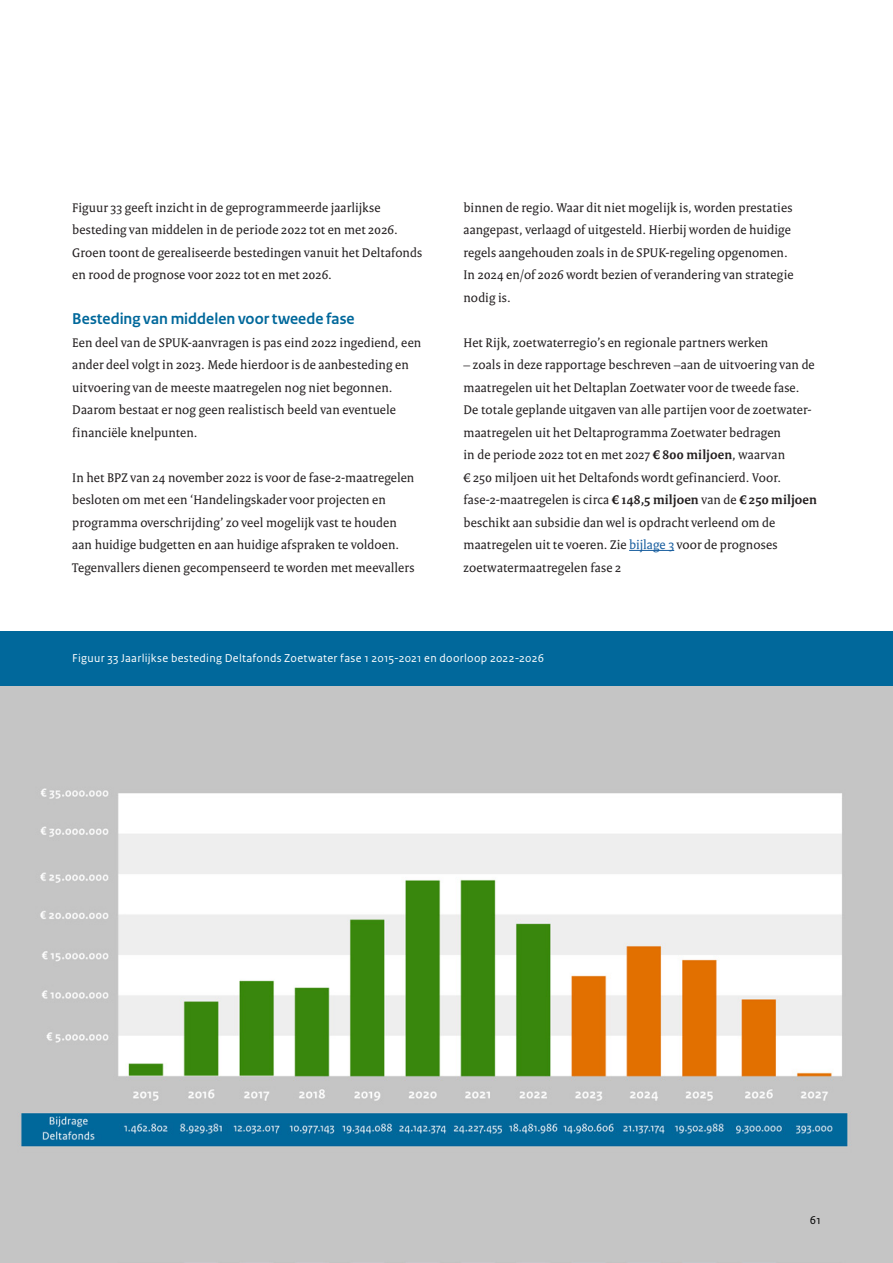
<style>
.page{position:relative;width:893px;height:1263px;background:#fff}
.page>*{position:absolute;margin:0;border:0;box-sizing:border-box;transform-origin:0 0}
.H3_Kop_subparagraaf{font:700 16.5px "Rijksoverheid Sans Heading";letter-spacing:.005em;color:#01689b}
.P_broodtekst{font:13.5px/22.5px "Rijksoverheid Serif";letter-spacing:.01em;color:#231f20}
.P_bijschrift{font:12px "Rijksoverheid Sans Text";letter-spacing:.025em;color:#fff}
.t1{font:12px "Rijksoverheid Sans Text";color:#000}
.s1{font-weight:700}
.s2{color:#175d9e}
</style>
<div class="page">
<div style="left:0;top:631px;width:893px;height:56px;background:#01689b"></div>
<img style="left:0;top:687px;width:893px;height:576px">
<hr style="left:629px;top:550px;width:45px;height:1px;background:#175d9e">
<p class="P_broodtekst" style="left:72px;top:196px;width:351px">Figuur 33 geeft inzicht in de geprogrammeerde jaarlijkse besteding van middelen in de periode 2022 tot en met 2026.<br>Groen toont de gerealiseerde bestedingen vanuit het Deltafonds en rood de prognose voor 2022 tot en met 2026.</p>
<h3 class="H3_Kop_subparagraaf" style="left:72px;top:309px;width:284px">Besteding van middelen voor tweede fase</h3>
<p class="P_broodtekst" style="left:72px;top:331px;width:351px">Een deel van de SPUK-aanvragen is pas eind 2022 ingediend, een ander deel volgt in 2023. Mede hierdoor is de aanbesteding en uitvoering van de meeste maatregelen nog niet begonnen.<br>Daarom bestaat er nog geen realistisch beeld van eventuele financiële knelpunten.</p>
<p class="P_broodtekst" style="left:72px;top:466px;width:344px">In het BPZ van 24 november 2022 is voor de fase-2-maatregelen besloten om met een ‘Handelingskader voor projecten en programma overschrijding’ zo veel mogelijk vast te houden aan huidige budgetten en aan huidige afspraken te voldoen.<br>Tegenvallers dienen gecompenseerd te worden met meevallers</p>
<p class="P_broodtekst" style="left:463px;top:196px;width:332px">binnen de regio. Waar dit niet mogelijk is, worden prestaties aangepast, verlaagd of uitgesteld. Hierbij worden de huidige regels aangehouden zoals in de SPUK-regeling opgenomen.<br>In 2024 en/of 2026 wordt bezien of verandering van strategie nodig is.</p>
<p class="P_broodtekst" style="left:463px;top:331px;width:306px">Het Rijk, zoetwaterregio’s en regionale partners werken</p>
<p class="P_broodtekst" style="left:463px;top:353px;width:353px">– zoals in deze rapportage beschreven –aan de uitvoering van de maatregelen uit het Deltaplan Zoetwater voor de tweede fase.<br>De totale geplande uitgaven van alle partijen voor de zoetwater&shy;maatregelen uit het Deltaprogramma Zoetwater bedragen<br>in de periode 2022 tot en met 2027 <span class="s1">€ 800 miljoen</span>, waarvan<br>€ 250 miljoen uit het Deltafonds wordt gefinancierd. Voor.</p>
<p class="P_broodtekst" style="left:463px;top:488px;width:355px">fase-2-maatregelen is circa <span class="s1">€ 148,5 miljoen</span> van de <span class="s1">€ 250 miljoen </span>beschikt aan subsidie dan wel is opdracht verleend om de maatregelen uit te voeren. Zie <span class="s2">bijlage 3</span> voor de prognoses zoetwatermaatregelen fase 2</p>
<p class="P_bijschrift" style="left:72px;top:652px;width:473px">Figuur 33 Jaarlijkse besteding Deltafonds Zoetwater fase 1 2015-2021 en doorloop 2022-2026</p>
<p class="t1" style="left:810px;top:1213px;width:12px">61</p>
</div>
